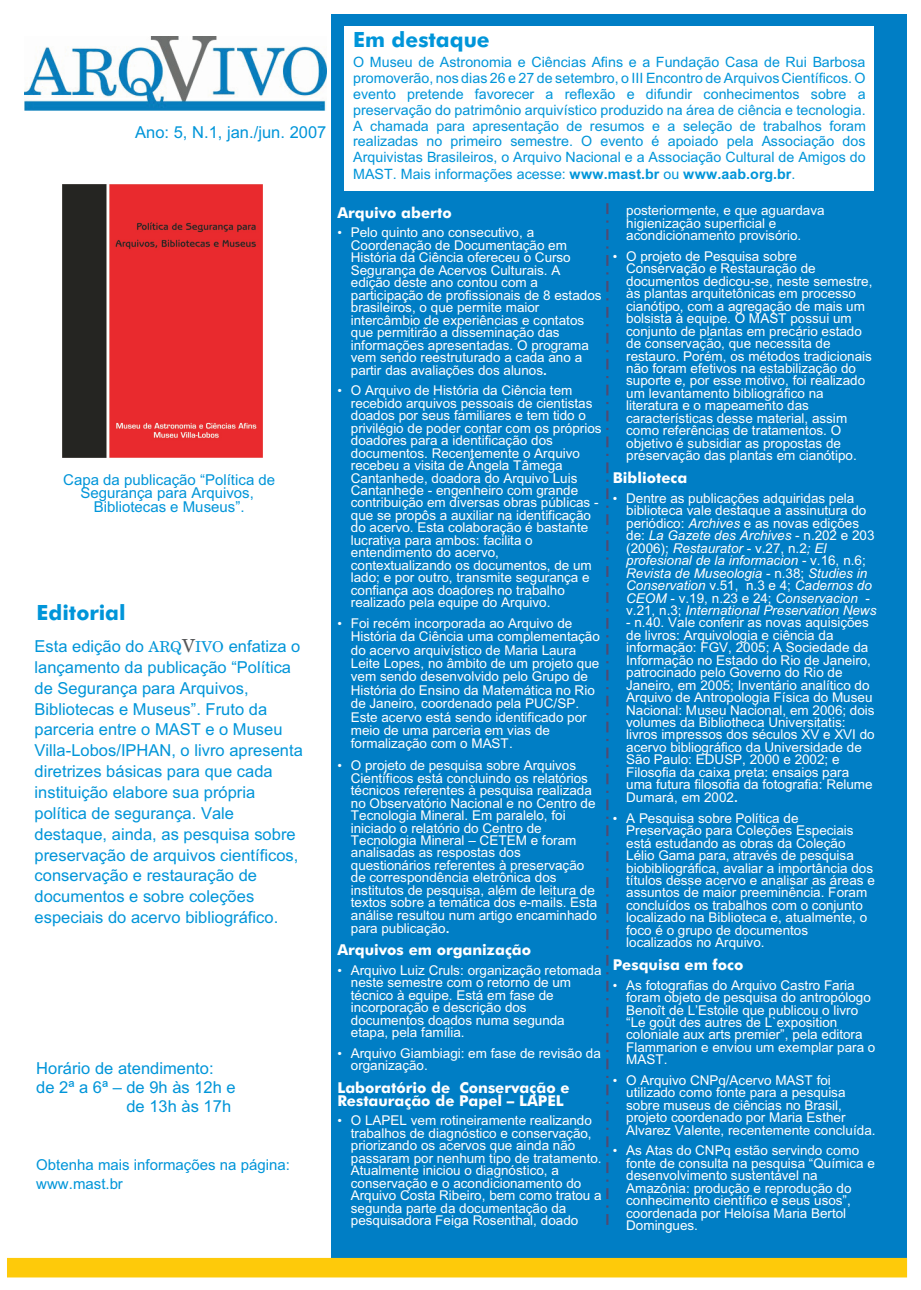
<style>
.page{position:relative;width:921px;height:1290px;background:#fff}
.page>*{position:absolute;margin:0;border:0;box-sizing:border-box;transform-origin:0 0}
.t1{font:700 21px "Futura Md BT";color:#0095d9}
.t2{font:16.5px/20.9px "Arial";color:#0095d9}
.t3{font:15px/13px "Arial";color:#0095d9;text-align:center}
.t4{font:700 15px/12.8px "Futura Md BT";color:#fff}
.t5{font:14.25px/16px "Arial";color:#0095d9;text-align:justify}
.t6{font:13.5px/12.5px "Arial";letter-spacing:-.005em;color:#fff}
.s1{font-family:"Vietnamesefont";font-size:15px}
.s2{font-family:"Vietnamesefont";font-size:18px;color:#57585a}
.s3{font-weight:700}
.s4{font-size:12.9px}
.s5{font-style:italic}
</style>
<div class="page">
<div style="left:13px;top:14px;width:894px;height:1262px;background:#007ec5"></div>
<svg style="left:606px;top:203px;width:2px;height:1022px"></svg>
<div style="left:8px;top:13px;width:323px;height:1258px;background:#fff"></div>
<img style="left:62px;top:184px;width:201px;height:274px">
<div style="left:7px;top:1258px;width:900px;height:19px;background:#feca0a"></div>
<img style="left:24px;top:37px;width:302px;height:74px">
<div style="left:344px;top:27px;width:530px;height:164px;background:#fff"></div>
<p class="t2" style="left:135px;top:123px;width:193px">Ano: 5, N.1, jan./jun. 2007</p>
<p class="t3" style="left:63px;top:475px;width:213px">Capa da publicação “Política de<br>Segurança para Arquivos,<br>Bibliotecas e Museus”.</p>
<h1 class="t1" style="left:37px;top:604px;width:91px">Editorial</h1>
<p class="t2" style="left:35px;top:637px;width:270px">Esta edição do <span class="s1">ARQ</span><span class="s2">V</span><span class="s1">IVO</span> enfatiza o lançamento da publicação “Política de Segurança para Arquivos,<br>Bibliotecas e Museus”. Fruto da parceria entre o MAST e o Museu<br>Villa-Lobos/IPHAN, o livro apresenta diretrizes básicas para que cada instituição elabore sua própria política de segurança. Vale destaque, ainda, as pesquisa sobre preservação de arquivos científicos, conservação e restauração de documentos e sobre coleções especiais do acervo bibliográfico.</p>
<p class="t2" style="left:36px;top:1059px;width:179px">Horário de atendimento:</p>
<p class="t2" style="left:36px;top:1078px;width:201px">de 2ª a 6ª – de 9h às 12h e</p>
<p class="t2" style="left:126px;top:1097px;width:106px">de 13h às 17h</p>
<p class="t3" style="left:36px;top:1156px;width:255px;line-height:19.2px;text-align:left">Obtenha mais informações na página: www.mast.br</p>
<h1 class="t1" style="left:353px;top:31px;width:138px">Em destaque</h1>
<p class="t5" style="left:353px;top:55px;width:514px">O Museu de Astronomia e Ciências Afins e a Fundação Casa de Rui Barbosa promoverão, nos dias 26 e 27 de setembro, o III Encontro de Arquivos Científicos. O evento pretende favorecer a reflexão e difundir conhecimentos sobre a preservação do patrimônio arquivístico produzido na área de ciência e tecnologia.<br>A chamada para apresentação de resumos e a seleção de trabalhos foram realizadas no primeiro semestre. O evento é apoiado pela Associação dos Arquivistas Brasileiros, o Arquivo Nacional e a Associação Cultural de Amigos do MAST. Mais informações acesse: <span class="s3">www.mast.br</span> ou <span class="s3">www.aab.org.br</span>.</p>
<p class="t4" style="left:337px;top:207px;width:116px">Arquivo aberto</p>
<p class="t6" style="left:351px;top:228px;width:252px;text-indent:-14px"><span class="s4">•</span> Pelo quinto ano consecutivo, a Coordenação de Documentação em História da Ciência ofereceu o Curso Segurança de Acervos Culturais. A edição deste ano contou com a participação de profissionais de 8 estados brasileiros, o que permite maior intercâmbio de experiências e contatos que permitirão a disseminação das informações apresentadas. O programa vem sendo reestruturado a cada ano a partir das avaliações dos alunos<span class="s3">.</span></p>
<p class="t6" style="left:351px;top:386px;width:252px;text-indent:-14px"><span class="s4">•</span> O Arquivo de História da Ciência tem recebido arquivos pessoais de cientistas doados por seus familiares e tem tido o privilégio de poder contar com os próprios doadores para a identificação dos documentos. Recentemente o Arquivo recebeu a visita de Ângela Tâmega Cantanhede, doadora do Arquivo Luis Cantanhede - engenheiro com grande contribuição em diversas obras públicas - que se propôs a auxiliar na identificação do acervo. Esta colaboração é bastante lucrativa para ambos: facilita o entendimento do acervo, contextualizando os documentos, de um lado; e por outro, transmite segurança e confiança aos doadores no trabalho realizado pela equipe do Arquivo.</p>
<p class="t6" style="left:351px;top:618px;width:251px;line-height:13.4px;text-indent:-14px"><span class="s4">•</span> Foi recém incorporada ao Arquivo de História da Ciência uma complementação do acervo arquivístico de Maria Laura Leite Lopes, no âmbito de um projeto que vem sendo desenvolvido pelo Grupo de História do Ensino da Matemática no Rio de Janeiro, coordenado pela PUC/SP.<br>Este acervo está sendo identificado por meio de uma parceria em vias de formalização com o MAST.</p>
<p class="t6" style="left:351px;top:761px;width:248px;text-indent:-14px"><span class="s4">•</span> O projeto de pesquisa sobre Arquivos Científicos está concluindo os relatórios técnicos referentes à pesquisa realizada no Observatório Nacional e no Centro de Tecnologia Mineral. Em paralelo, foi iniciado o relatório do Centro de Tecnologia Mineral – CETEM e foram analisadas as respostas dos questionários referentes à preservação de correspondência eletrônica dos institutos de pesquisa, além de leitura de textos sobre a temática dos e-mails. Esta análise resultou num artigo encaminhado para publicação<span class="s3">.</span></p>
<p class="t4" style="left:337px;top:945px;width:195px">Arquivos em organização</p>
<p class="t6" style="left:351px;top:965px;width:252px;text-indent:-14px"><span class="s4">•</span> Arquivo Luiz Cruls: organização retomada neste semestre com o retorno de um técnico à equipe. Está em fase de incorporação e descrição dos documentos doados numa segunda etapa, pela família.</p>
<p class="t6" style="left:351px;top:1048px;width:252px;text-indent:-14px"><span class="s4">•</span> Arquivo Giambiagi: em fase de revisão da organização.</p>
<p class="t4" style="left:337px;top:1083px;width:234px">Laboratório de Conservação e<br>Restauração de Papel – LAPEL</p>
<p class="t6" style="left:351px;top:1116px;width:252px;text-indent:-14px"><span class="s4">•</span> O LAPEL vem rotineiramente realizando trabalhos de diagnóstico e conservação, priorizando os acervos que ainda não passaram por nenhum tipo de tratamento.<br>Atualmente iniciou o diagnóstico, a conservação e o acondicionamento do Arquivo Costa Ribeiro, bem como tratou a segunda parte da documentação da pesquisadora Feiga Rosenthal, doado</p>
<p class="t6" style="left:626px;top:206px;width:200px">posteriormente, e que aguardava higienização superficial e acondicionamento provisório.</p>
<p class="t6" style="left:626px;top:251px;width:248px;text-indent:-14px"><span class="s4">•</span> O projeto de Pesquisa sobre Conservação e Restauração de documentos dedicou-se, neste semestre, às plantas arquitetônicas em processo cianótipo, com a agregação de mais um bolsista à equipe. O MAST possui um conjunto de plantas em precário estado de conservação, que necessita de restauro. Porém, os métodos tradicionais não foram efetivos na estabilização do suporte e, por esse motivo, foi realizado um levantamento bibliográfico na literatura e o mapeamento das características desse material, assim como referências de tratamentos. O objetivo é subsidiar as propostas de preservação das plantas em cianótipo.</p>
<p class="t4" style="left:613px;top:473px;width:76px">Biblioteca</p>
<p class="t6" style="left:626px;top:493px;width:252px;text-indent:-14px"><span class="s4">•</span> Dentre as publicações adquiridas pela biblioteca vale destaque a assinutura do periódico: <span class="s5">Archives</span> e as novas edições de: <span class="s5">La Gazete des Archives</span> - n.202 e 203 (2006); <span class="s5">Restaurator</span> - v.27, n.2<span class="s5">; El profesional de la informacion</span> - v.16, n.6; <span class="s5">Revista de Museologia</span> - n.38; <span class="s5">Studies in Conservation</span> v.51, n.3 e 4; <span class="s5">Cadernos do CEOM</span> - v.19, n.23 e 24; <span class="s5">Conservacion</span> - v.21, n.3; <span class="s5">International Preservation News</span></p>
<p class="t6" style="left:626px;top:618px;width:250px">- n.40. Vale conferir as novas aquisições de livros: Arquivologia e ciência da informação: FGV, 2005; A Sociedade da Informação no Estado do Rio de Janeiro, patrocinado pelo Governo do Rio de Janeiro, em 2005; Inventário analítico do Arquivo de Antropologia Física do Museu Nacional: Museu Nacional, em 2006; dois volumes da Bibliotheca Universitatis: livros impressos dos séculos XV e XVI do acervo bibliográfico da Universidade de São Paulo: EDUSP, 2000 e 2002; e Filosofia da caixa preta: ensaios para uma futura filosofia da fotografia: Relume Dumará, em 2002<span class="s3">.</span></p>
<p class="t6" style="left:626px;top:813px;width:250px;text-indent:-14px"><span class="s4">•</span> A Pesquisa sobre Política de Preservação para Coleções Especiais está estudando as obras da Coleção Lélio Gama para, através de pesquisa biobibliográfica, avaliar a importância dos títulos desse acervo e analisar as áreas e assuntos de maior preeminência. Foram concluídos os trabalhos com o conjunto localizado na Biblioteca e, atualmente, o foco é o grupo de documentos localizados no Arquivo.</p>
<p class="t4" style="left:613px;top:960px;width:132px">Pesquisa em foco</p>
<p class="t6" style="left:626px;top:980px;width:251px;text-indent:-14px"><span class="s4">•</span> As fotografias do Arquivo Castro Faria foram objeto de pesquisa do antropólogo Benoît de L’Estoile que publicou o livro “Le goût des autres de L`exposition coloniale aux arts premier”, pela editora Flammarion e enviou um exemplar para o MAST.</p>
<p class="t6" style="left:626px;top:1075px;width:251px;text-indent:-14px"><span class="s4">•</span> O Arquivo CNPq/Acervo MAST foi utilizado como fonte para a pesquisa sobre museus de ciências no Brasil, projeto coordenado por Maria Esther Alvarez Valente, recentemente concluída.</p>
<p class="t6" style="left:626px;top:1146px;width:250px;text-indent:-14px"><span class="s4">•</span> As Atas do CNPq estão servindo como fonte de consulta na pesquisa “Química e desenvolvimento sustentável na Amazônia: produção e reprodução do conhecimento científico e seus usos”, coordenada por Heloísa Maria Bertol Domingues.</p>
</div>
